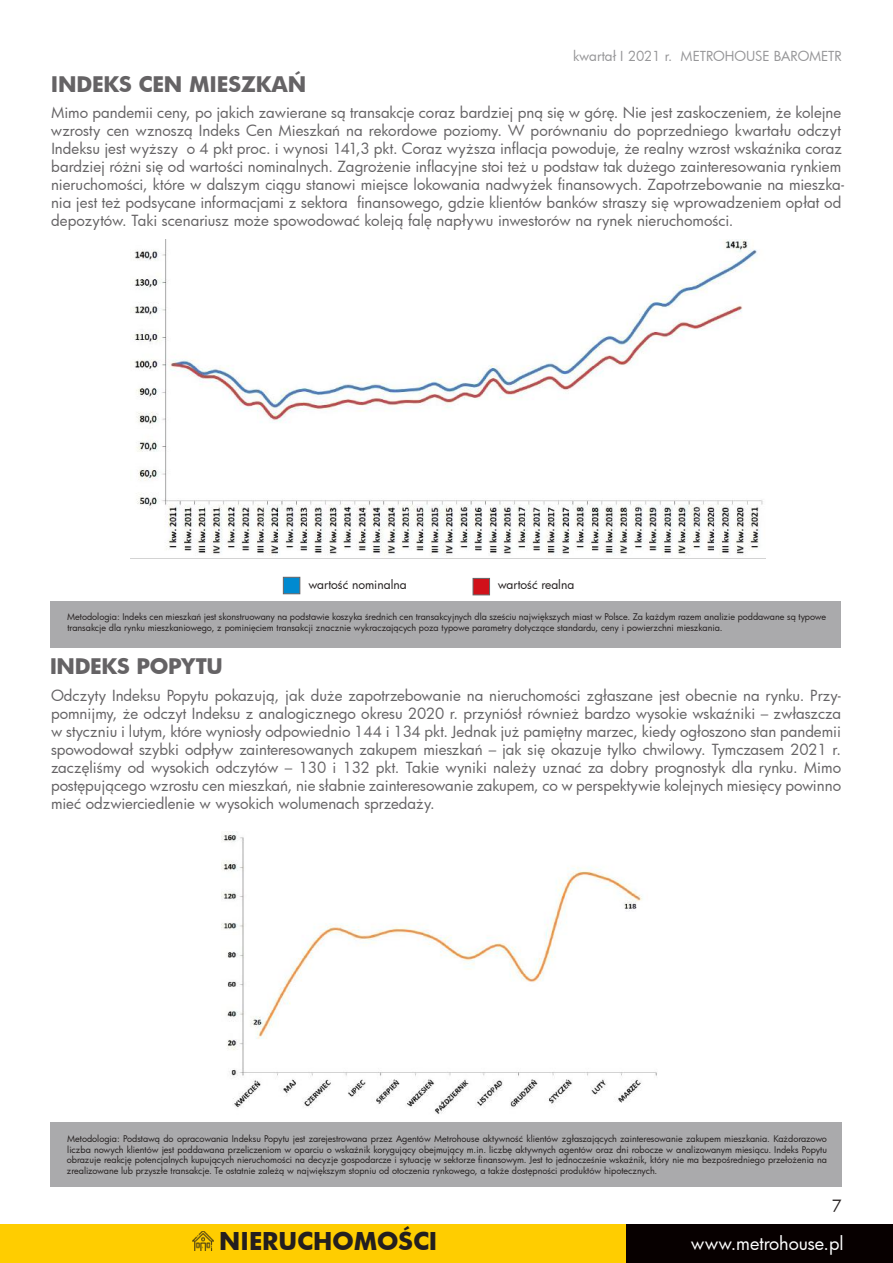
<style>
.page{position:relative;width:893px;height:1263px;background:#fff}
.page>*{position:absolute;margin:0;border:0;box-sizing:border-box;transform-origin:0 0}
.t1{font:700 24px "Futura";color:#241f1f}
.t2{font:700 21px "Futura";letter-spacing:-.01em;color:#656365}
.t3{font:18px "Futura";letter-spacing:-.005em;color:#fff}
.t4{font:16.5px "Futura";color:#241f1f}
.t5{font:15px/18px "Futura";letter-spacing:-.005em;color:#656365}
.t6{font:13.5px "Futura";color:#969698}
.t7{font:12px "Futura";color:#241f1f}
.t8{font:9px/10.5px "Futura";color:#241f1f;text-align:justify}
</style>
<div class="page">
<div style="left:0;top:1225px;width:645px;height:38px;background:#ffcd00"></div>
<div style="left:626px;top:1225px;width:267px;height:38px;background:#070000"></div>
<img style="left:222px;top:831px;width:435px;height:283px">
<div style="left:50px;top:1122px;width:792px;height:65px;background:#aaaaac"></div>
<div style="left:50px;top:602px;width:791px;height:46px;background:#aaaaac"></div>
<img style="left:131px;top:239px;width:634px;height:320px">
<img style="left:193px;top:1232px;width:20px;height:19px">
<div style="left:283px;top:577px;width:17px;height:17px;background:#008ad0;border:1px solid #656365"></div>
<div style="left:473px;top:578px;width:17px;height:17px;background:#d1111a;border:1px solid #656365"></div>
<p class="t6" style="left:573px;top:47px;width:270px">kwartał I 2021 r. METROHOUSE BAROMETR</p>
<h2 class="t2" style="left:51px;top:69px;width:257px">INDEKS CEN MIESZKAŃ</h2>
<p class="t5" style="left:51px;top:104px;width:795px">Mimo pandemii ceny, po jakich zawierane są transakcje coraz bardziej pną się w górę. Nie jest zaskoczeniem, że kolejne wzrosty cen wznoszą Indeks Cen Mieszkań na rekordowe poziomy. W porównaniu do poprzedniego kwartału odczyt Indeksu jest wyższy o 4 pkt proc. i wynosi 141,3 pkt. Coraz wyższa inflacja powoduje, że realny wzrost wskaźnika coraz bardziej różni się od wartości nominalnych. Zagrożenie inflacyjne stoi też u podstaw tak dużego zainteresowania rynkiem nieruchomości, które w dalszym ciągu stanowi miejsce lokowania nadwyżek finansowych. Zapotrzebowanie na mieszka&shy;nia jest też podsycane informacjami z sektora finansowego, gdzie klientów banków straszy się wprowadzeniem opłat od depozytów. Taki scenariusz może spowodować koleją falę napływu inwestorów na rynek nieruchomości.</p>
<p class="t7" style="left:308px;top:576px;width:100px">wartość nominalna</p>
<p class="t7" style="left:498px;top:576px;width:78px">wartość realna</p>
<p class="t8" style="left:67px;top:611px;width:760px">Metodologia: Indeks cen mieszkań jest skonstruowany na podstawie koszyka średnich cen transakcyjnych dla sześciu największych miast w Polsce. Za każdym razem analizie poddawane są typowe transakcje dla rynku mieszkaniowego, z pominięciem transakcji znacznie wykraczających poza typowe parametry dotyczące standardu, ceny i powierzchni mieszkania.</p>
<h2 class="t2" style="left:50px;top:652px;width:174px">INDEKS POPYTU</h2>
<p class="t5" style="left:51px;top:686px;width:792px;text-align:justify">Odczyty Indeksu Popytu pokazują, jak duże zapotrzebowanie na nieruchomości zgłaszane jest obecnie na rynku. Przy&shy;pomnijmy, że odczyt Indeksu z analogicznego okresu 2020 r. przyniósł również bardzo wysokie wskaźniki – zwłaszcza w styczniu i lutym, które wyniosły odpowiednio 144 i 134 pkt. Jednak już pamiętny marzec, kiedy ogłoszono stan pandemii spowodował szybki odpływ zainteresowanych zakupem mieszkań – jak się okazuje tylko chwilowy. Tymczasem 2021 r. zaczęliśmy od wysokich odczytów – 130 i 132 pkt. Takie wyniki należy uznać za dobry prognostyk dla rynku. Mimo postępującego wzrostu cen mieszkań, nie słabnie zainteresowanie zakupem, co w perspektywie kolejnych miesięcy powinno mieć odzwierciedlenie w wysokich wolumenach sprzedaży.</p>
<p class="t8" style="left:67px;top:1134px;width:762px">Metodologia: Podstawą do opracowania Indeksu Popytu jest zarejestrowana przez Agentów Metrohouse aktywność klientów zgłaszających zainteresowanie zakupem mieszkania. Każdorazowo liczba nowych klientów jest poddawana przeliczeniom w oparciu o wskaźnik korygujący obejmujący m.in. liczbę aktywnych agentów oraz dni robocze w analizowanym miesiącu. Indeks Popytu obrazuje reakcję potencjalnych kupujących nieruchomości na decyzje gospodarcze i sytuację w sektorze finansowym. Jest to jednocześnie wskaźnik, który nie ma bezpośredniego przełożenia na zrealizowane lub przyszłe transakcje. Te ostatnie zależą w największym stopniu od otoczenia rynkowego, a także dostępności produktów hipotecznych.</p>
<h1 class="t1" style="left:219px;top:1224px;width:219px">NIERUCHOMOŚCI</h1>
<p class="t4" style="left:832px;top:1195px;width:12px">7</p>
<p class="t3" style="left:691px;top:1231px;width:154px">www.metrohouse.pl</p>
</div>
